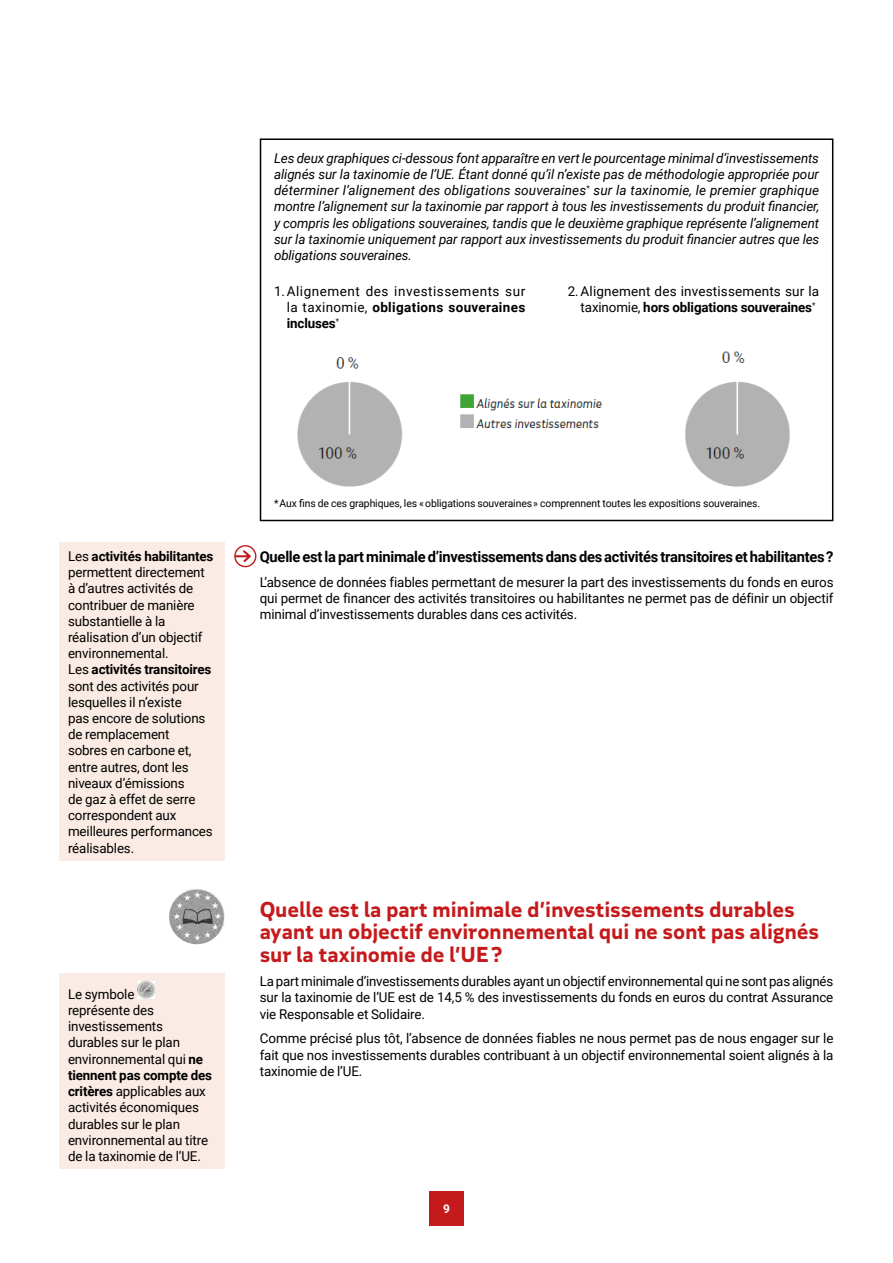
<style>
.page{position:relative;width:893px;height:1263px;background:#fff}
.page>*{position:absolute;margin:0;border:0;box-sizing:border-box;transform-origin:0 0}
.esp4__H3{font:700 21px/22.5px "MAIF";letter-spacing:-.01em;color:#c51a1b}
.H4{font:700 15px "Roboto";letter-spacing:-.015em;color:#000}
.Bloc01_Txt_courant__P{font:13.5px/16.2px "Roboto";letter-spacing:-.01em;color:#000}
.Bloc01_Txt_courant_Etendue_Col_P{font:italic 13.5px/16.2px "Roboto";letter-spacing:-.01em;color:#000;text-align:justify}
.Texte_courant_esp2__P{font:13.5px/16.2px "Roboto";letter-spacing:-.01em;color:#000;text-align:justify}
.Texte_courant__P{font:13.5px/16.2px "Roboto";letter-spacing:-.01em;color:#000;text-align:justify}
.Bloc_1_00_Liste_Nv1__A{font:13.5px/16.2px "Roboto";letter-spacing:.015em;color:#000;text-align:justify}
.t1{font:700 12px "Roboto";color:#fff}
.Note_de_bas_de_page__P{font:10.5px "Roboto";letter-spacing:-.01em;color:#000}
.s1{font-weight:700}
</style>
<div class="page">
<div style="left:429px;top:1192px;width:34px;height:34px;background:#c51a1b"></div>
<img style="left:297px;top:351px;width:493px;height:136px">
<div style="left:260px;top:138px;width:573px;height:383px;border:2px solid #000"></div>
<svg style="left:234px;top:545px;width:22px;height:22px"></svg>
<div style="left:60px;top:542px;width:165px;height:319px;background:#faebe4"></div>
<img style="left:168px;top:887px;width:58px;height:57px;border-radius:29px">
<div style="left:60px;top:973px;width:165px;height:196px;background:#faebe4"></div>
<img style="left:137px;top:982px;width:17px;height:17px">
<p class="Bloc01_Txt_courant_Etendue_Col_P" style="left:274px;top:149px;width:547px">Les deux graphiques ci-dessous font apparaître en vert le pourcentage minimal d’investissements alignés sur la taxinomie de l’UE. Étant donné qu’il n’existe pas de méthodologie appropriée pour déterminer l’alignement des obligations souveraines<sup>*</sup> sur la taxinomie, le premier graphique montre l’alignement sur la taxinomie par rapport à tous les investissements du produit financier, y compris les obligations souveraines, tandis que le deuxième graphique représente l’alignement sur la taxinomie uniquement par rapport aux investissements du produit financier autres que les obligations souveraines.</p>
<p class="Bloc_1_00_Liste_Nv1__A" style="left:287px;top:282px;width:240px;text-indent:-13px">1.Alignement des investissements sur la taxinomie, <span class="s1">obligations souveraines incluses</span><sup>*</sup></p>
<p class="Bloc_1_00_Liste_Nv1__A" style="left:568px;top:282px;width:253px;text-align:right">2.Alignement des investissements sur la taxinomie, <span class="s1">hors obligations souveraines</span><sup>*</sup></p>
<p class="Bloc01_Txt_courant__P" style="left:68px;top:547px;width:147px">Les <span class="s1">activités habilitantes </span>permettent directement à d’autres activités de contribuer de manière substantielle à la réalisation d’un objectif environnemental.</p>
<p class="Bloc01_Txt_courant__P" style="left:68px;top:661px;width:146px">Les <span class="s1">activités transitoires </span>sont des activités pour lesquelles il n’existe<br>pas encore de solutions de remplacement<br>sobres en carbone et, entre autres, dont les niveaux d’émissions<br>de gaz à effet de serre correspondent aux meilleures performances réalisables.</p>
<p class="Bloc01_Txt_courant__P" style="left:68px;top:985px;width:146px">Le symbole<br>représente des investissements durables sur le plan environnemental qui <span class="s1">ne tiennent pas compte des critères</span> applicables aux activités économiques durables sur le plan environnemental au titre de la taxinomie de l’UE.</p>
<p class="Note_de_bas_de_page__P" style="left:274px;top:496px;width:488px">* Aux fins de ces graphiques, les « obligations souveraines » comprennent toutes les expositions souveraines.</p>
<h4 class="H4" style="left:260px;top:546px;width:575px">Quelle est la part minimale d’investissements dans des activités transitoires et habilitantes ?</h4>
<p class="Texte_courant_esp2__P" style="left:260px;top:573px;width:575px">L’absence de données fiables permettant de mesurer la part des investissements du fonds en euros qui permet de financer des activités transitoires ou habilitantes ne permet pas de définir un objectif minimal d’investissements durables dans ces activités.</p>
<h3 class="esp4__H3" style="left:260px;top:897px;width:561px">Quelle est la part minimale d’investissements durables ayant un objectif environnemental qui ne sont pas alignés sur la taxinomie de l’UE?</h3>
<p class="Texte_courant__P" style="left:260px;top:973px;width:575px">La part minimale d’investissements durables ayant un objectif environnemental qui ne sont pas alignés sur la taxinomie de l’UE est de 14,5 % des investissements du fonds en euros du contrat Assurance vie Responsable et Solidaire.</p>
<p class="Texte_courant_esp2__P" style="left:260px;top:1030px;width:575px">Comme précisé plus tôt, l’absence de données fiables ne nous permet pas de nous engager sur le fait que nos investissements durables contribuant à un objectif environnemental soient alignés à la taxinomie de l’UE.</p>
<p class="t1" style="left:443px;top:1201px;width:8px">9</p>
</div>
